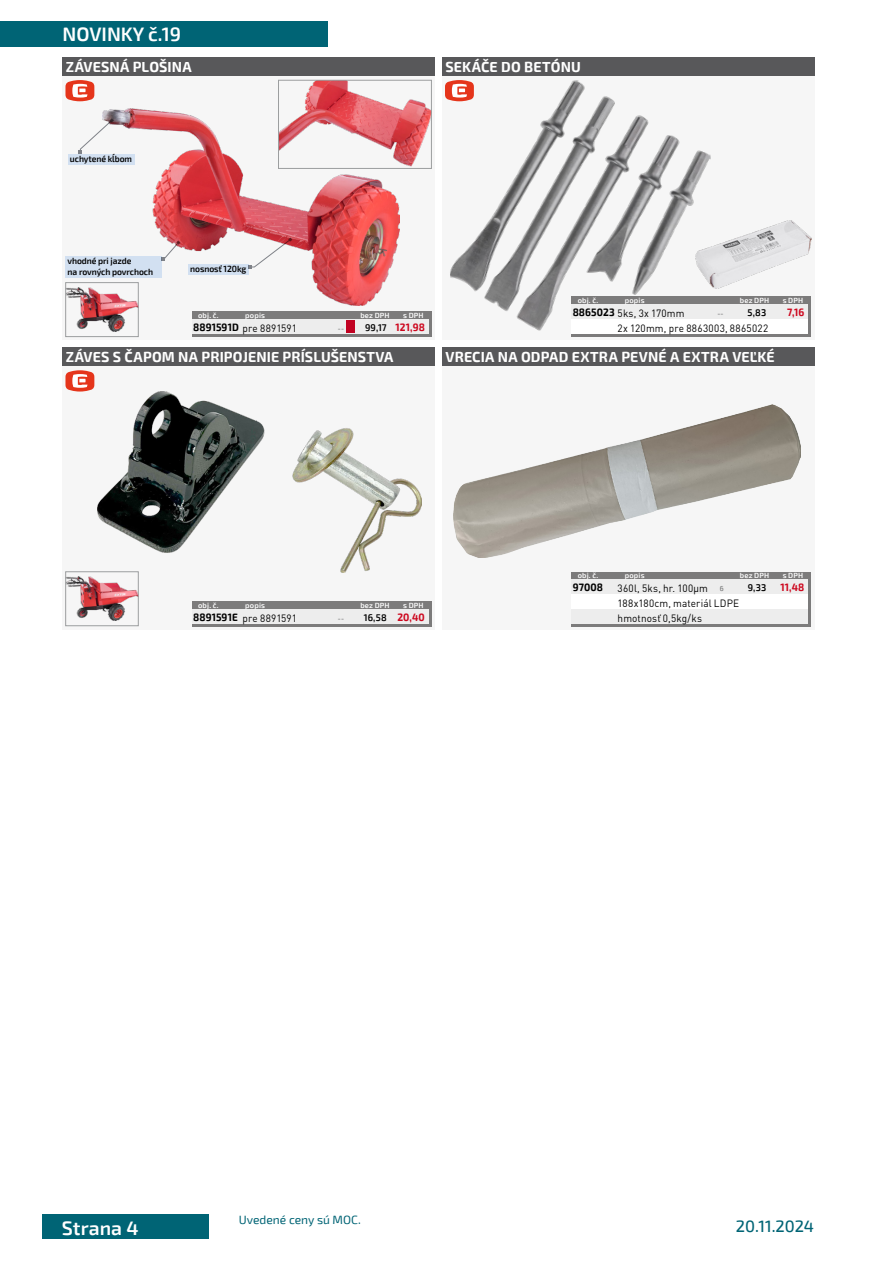
<style>
.page{position:relative;width:893px;height:1263px;background:#fff}
.page>*{position:absolute;margin:0;border:0;box-sizing:border-box;transform-origin:0 0}
.t1{font:600 19.5px "Exo 2";color:#fff}
.t2{font:500 16.5px "Exo 2";color:#006475}
.t3{font:700 14.25px "Exo 2";letter-spacing:.01em;color:#fff}
.t4{font:12px "Exo 2";color:#006475}
.t5{font:10.5px/15px "DINCE";letter-spacing:.02em;color:#000;scale:.95 1}
.t6{font:700 10.5px "Exo 2";letter-spacing:.01em;color:#cd071e;scale:.95 1}
.t7{font:700 10.5px "Exo 2";letter-spacing:.015em;color:#000;scale:.95 1}
.t8{font:600 9.75px "Exo 2";letter-spacing:.015em;color:#000;scale:.95 1}
.t9{font:600 9px/10.8px "Exo 2";letter-spacing:-.01em;color:#000;scale:.95 1}
.t10{font:600 7.5px "Exo 2";letter-spacing:.025em;color:#fff}
.t11{font:500 7.2px "Exo 2";color:#707172;scale:.95 1}
.s1{font-family:"Exo 2";font-weight:700}
.s2{font-weight:600;font-size:9.75px;color:#000}
.s3{font-weight:700;font-size:10.5px;color:#cd071e}
.s4{font-family:"Exo 2";font-weight:500;font-size:7.2px;color:#707172}
</style>
<div class="page">
<div style="left:43px;top:1214px;width:166px;height:25px;background:#006475"></div>
<div style="left:0;top:21px;width:327px;height:26px;background:#006475"></div>
<div style="left:442px;top:76px;width:372px;height:264px;background:#f6f6f6"></div>
<div style="left:442px;top:366px;width:372px;height:264px;background:#f6f6f6"></div>
<div style="left:63px;top:366px;width:372px;height:264px;background:#f6f6f6"></div>
<div style="left:63px;top:76px;width:372px;height:264px;background:#f6f6f6"></div>
<img style="left:103px;top:108px;width:296px;height:197px">
<div style="left:63px;top:57px;width:372px;height:19px;background:#58585a"></div>
<hr style="left:192px;top:334px;width:240px;height:3px;background:#7c7b7b">
<div style="left:192px;top:311px;width:240px;height:23px;background:#7c7b7b"></div>
<div style="left:192px;top:319px;width:237px;height:15px;background:#ededed"></div>
<svg style="left:65px;top:80px;width:29px;height:21px"></svg>
<img style="left:97px;top:392px;width:324px;height:180px">
<div style="left:63px;top:347px;width:372px;height:19px;background:#58585a"></div>
<hr style="left:192px;top:624px;width:240px;height:3px;background:#7c7b7b">
<div style="left:192px;top:602px;width:240px;height:22px;background:#7c7b7b"></div>
<div style="left:192px;top:609px;width:237px;height:15px;background:#ededed"></div>
<svg style="left:65px;top:370px;width:29px;height:22px"></svg>
<img style="left:67px;top:288px;width:69px;height:44px">
<div style="left:65px;top:282px;width:73px;height:55px;border:1px solid #9c9e9f"></div>
<img style="left:67px;top:577px;width:69px;height:44px">
<div style="left:65px;top:571px;width:73px;height:55px;border:1px solid #9c9e9f"></div>
<img style="left:280px;top:82px;width:150px;height:85px">
<div style="left:278px;top:80px;width:154px;height:89px;border:1px solid #9c9e9f"></div>
<svg style="left:68px;top:118px;width:66px;height:46px"></svg>
<svg style="left:188px;top:237px;width:104px;height:38px"></svg>
<svg style="left:65px;top:240px;width:115px;height:37px"></svg>
<div style="left:347px;top:320px;width:8px;height:13px;background:#c10222"></div>
<img style="left:450px;top:80px;width:275px;height:251px">
<img style="left:695px;top:220px;width:116px;height:69px">
<div style="left:442px;top:57px;width:372px;height:19px;background:#58585a"></div>
<hr style="left:571px;top:334px;width:240px;height:3px;background:#7c7b7b">
<div style="left:571px;top:297px;width:240px;height:36px;background:#7c7b7b"></div>
<div style="left:571px;top:304px;width:237px;height:15px;background:#ededed"></div>
<div style="left:571px;top:319px;width:237px;height:14px;background:#fff"></div>
<svg style="left:445px;top:80px;width:29px;height:21px"></svg>
<img style="left:453px;top:405px;width:348px;height:153px">
<div style="left:442px;top:347px;width:372px;height:19px;background:#58585a"></div>
<hr style="left:571px;top:624px;width:240px;height:3px;background:#7c7b7b">
<div style="left:571px;top:572px;width:240px;height:52px;background:#7c7b7b"></div>
<div style="left:571px;top:579px;width:237px;height:15px;background:#ededed"></div>
<div style="left:571px;top:609px;width:237px;height:15px;background:#ededed"></div>
<div style="left:571px;top:594px;width:237px;height:15px;background:#fff"></div>
<h1 class="t1" style="left:63px;top:23px;width:120px">NOVINKY č.19</h1>
<h3 class="t3" style="left:66px;top:59px;width:127px">ZÁVESNÁ PLOŠINA</h3>
<p class="t9" style="left:70px;top:154px;width:67px">uchytené kĺbom</p>
<h3 class="t3" style="left:445px;top:59px;width:137px">SEKÁČE DO BETÓNU</h3>
<p class="t9" style="left:68px;top:256px;width:91px">vhodné pri jazde<br>na rovných povrchoch</p>
<p class="t9" style="left:190px;top:264px;width:61px">nosnosť 120kg</p>
<p class="t10" style="left:198px;top:310px;width:22px">obj. č.</p>
<p class="t10" style="left:245px;top:310px;width:21px">popis</p>
<p class="t10" style="left:360px;top:310px;width:31px">bez DPH</p>
<p class="t10" style="left:403px;top:310px;width:22px">s DPH</p>
<p class="t5" style="left:193px;top:320px;width:111px"><span class="s1">8891591D</span> pre 8891591</p>
<p class="t11" style="left:338px;top:324px;width:8px">--</p>
<p class="t6" style="left:365px;top:321px;width:64px"><span class="s2">99,17</span> 121,98</p>
<h3 class="t3" style="left:66px;top:349px;width:329px">ZÁVES S ČAPOM NA PRIPOJENIE PRÍSLUŠENSTVA</h3>
<p class="t10" style="left:578px;top:296px;width:22px">obj. č.</p>
<p class="t10" style="left:625px;top:296px;width:21px">popis</p>
<p class="t10" style="left:740px;top:296px;width:31px">bez DPH</p>
<p class="t10" style="left:783px;top:296px;width:22px">s DPH</p>
<p class="t5" style="left:573px;top:306px;width:119px"><span class="s1">8865023</span> 5ks, 3x 170mm</p>
<p class="t11" style="left:717px;top:309px;width:8px">--</p>
<p class="t8" style="left:748px;top:307px;width:21px">5,83</p>
<p class="t6" style="left:787px;top:306px;width:20px">7,16</p>
<p class="t5" style="left:618px;top:321px;width:160px">2x 120mm, pre 8863003, 8865022</p>
<h3 class="t3" style="left:445px;top:349px;width:155px">VRECIA NA ODPAD EXTRA</h3>
<h3 class="t3" style="left:621px;top:349px;width:10px">PEV</h3>
<h3 class="t3" style="left:648px;top:349px;width:64px">NÉ A EXTRA</h3>
<h3 class="t3" style="left:732px;top:349px;width:10px">VEĽK</h3>
<h3 class="t3" style="left:767px;top:349px;width:10px">É</h3>
<p class="t10" style="left:198px;top:601px;width:22px">obj. č.</p>
<p class="t10" style="left:245px;top:601px;width:21px">popis</p>
<p class="t10" style="left:360px;top:601px;width:31px">bez DPH</p>
<p class="t10" style="left:403px;top:601px;width:22px">s DPH</p>
<p class="t5" style="left:193px;top:611px;width:111px"><span class="s1">8891591E</span> pre 8891591</p>
<p class="t11" style="left:338px;top:614px;width:8px">--</p>
<p class="t8" style="left:364px;top:612px;width:66px">16,58 <span class="s3">20,40</span></p>
<p class="t10" style="left:578px;top:571px;width:22px">obj. č.</p>
<p class="t10" style="left:625px;top:571px;width:21px">popis</p>
<p class="t10" style="left:740px;top:571px;width:31px">bez DPH</p>
<p class="t10" style="left:783px;top:571px;width:22px">s DPH</p>
<p class="t7" style="left:573px;top:581px;width:33px">97008</p>
<p class="t5" style="left:618px;top:581px;width:113px">360l, 5ks, hr. 100µm <span class="s4">6</span></p>
<p class="t8" style="left:748px;top:582px;width:21px">9,33</p>
<p class="t6" style="left:780px;top:581px;width:27px">11,48</p>
<p class="t5" style="left:618px;top:596px;width:129px">188x180cm, materiál LDPE hmotnosť 0,5kg/ks</p>
<h1 class="t1" style="left:62px;top:1216px;width:78px">Strana 4</h1>
<p class="t4" style="left:239px;top:1213px;width:123px">Uvedené ceny sú MOC.</p>
<h2 class="t2" style="left:736px;top:1216px;width:80px">20.11.2024</h2>
</div>
